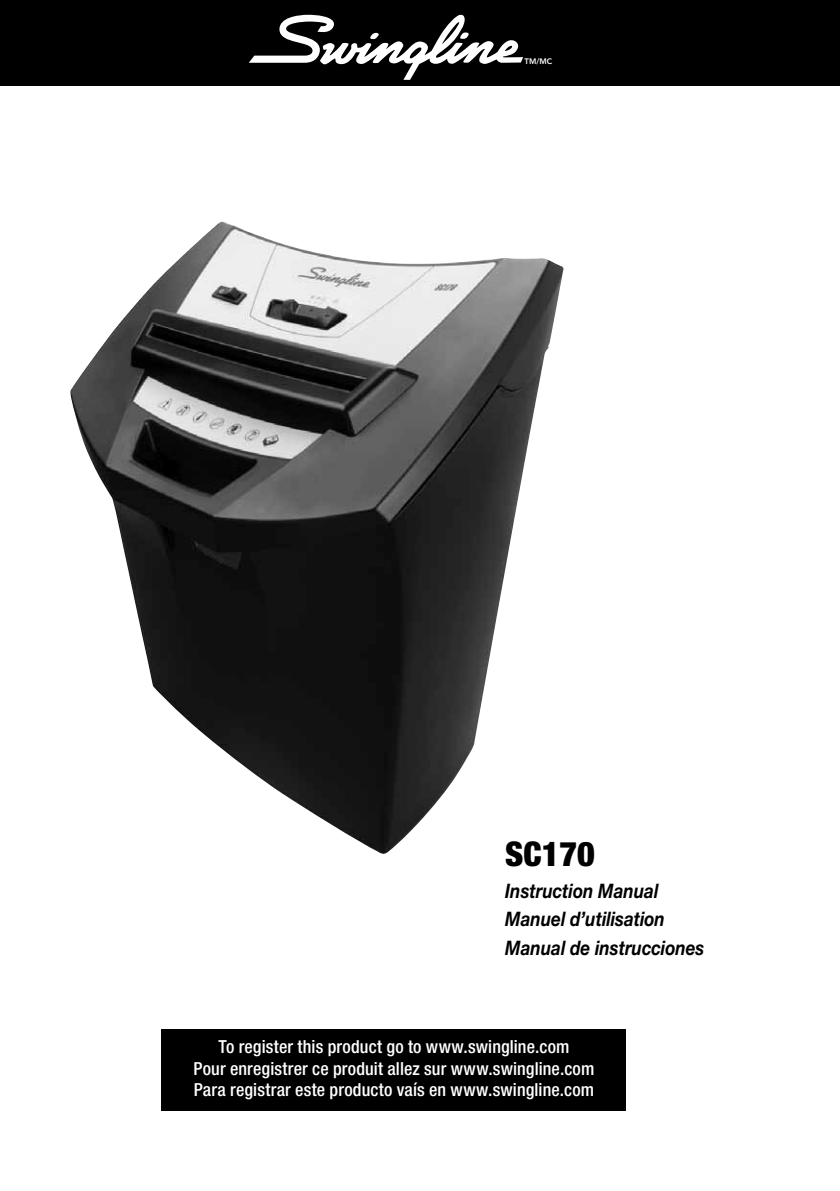
<style>
.page{position:relative;width:840px;height:1191px;background:#fff}
.page>*{position:absolute;margin:0;border:0;box-sizing:border-box;transform-origin:0 0}
.t1{font:900 condensed 34px "Helvetica Neue LT Std";color:#000}
.t2{font:italic 700 20px/28.4px "Helvetica Neue LT Std";color:#000;scale:.85 1}
.t3{font:500 condensed 18px/21.6px "Helvetica Neue LT Std";letter-spacing:.01em;color:#fff;text-align:center}
.t4{font:800 8px "Avenir LT Std";color:#fff}
</style>
<div class="page">
<div style="left:0;top:0;width:839px;height:85px;background:#000"></div>
<div style="left:162px;top:1029px;width:464px;height:82px;background:#000"></div>
<img style="left:70px;top:222px;width:493px;height:632px">
<svg style="left:249px;top:15px;width:274px;height:65px"></svg>
<p class="t4" style="left:524px;top:57px;width:29px">TM/MC</p>
<h1 class="t1" style="left:505px;top:833px;width:91px">SC170</h1>
<p class="t2" style="left:505px;top:876px;width:236px">Instruction Manual<br>Manuel d’utilisation<br>Manual de instrucciones</p>
<p class="t3" style="left:193px;top:1035px;width:402px">To register this product go to www.swingline.com<br>Pour enregistrer ce produit allez sur www.swingline.com<br>Para registrar este producto vaís en www.swingline.com</p>
</div>
